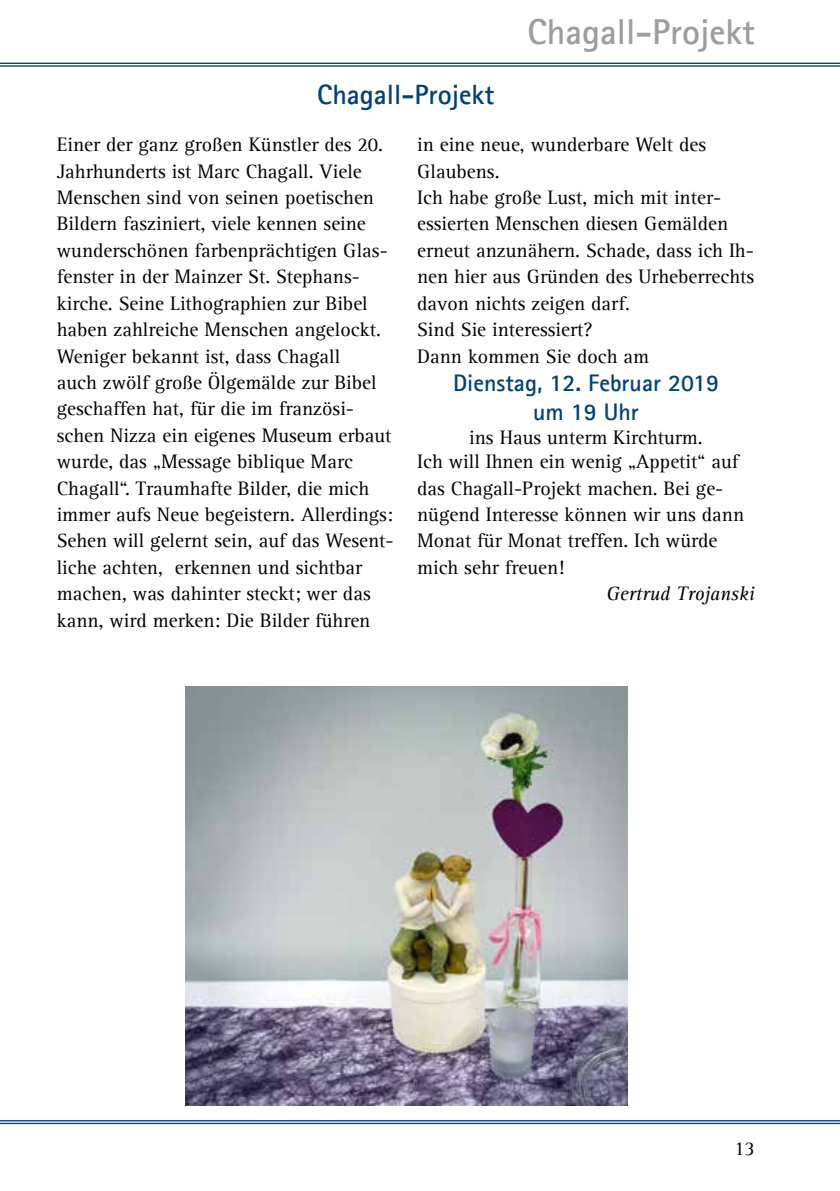
<style>
.page{position:relative;width:840px;height:1191px;background:#fff}
.page>*{position:absolute;margin:0;border:0;box-sizing:border-box;transform-origin:0 0}
.t1{font:700 36px "Agfa Rotis Sans Serif";color:#9d9d9c}
.t2{font:700 28px "Agfa Rotis Sans Serif";color:#004177}
.t3{font:700 24px/28.8px "Agfa Rotis Sans Serif";color:#004177;text-align:center}
.t4{font:20px/26.4px "Agfa Rotis Serif";color:#000}
.t5{font:italic 20px "Agfa Rotis Serif";color:#000}
</style>
<div class="page">
<hr style="left:0;top:63px;width:839px;height:1px;background:#004177">
<hr style="left:0;top:65px;width:839px;height:2px;background:#004177">
<hr style="left:0;top:1120px;width:839px;height:1px;background:#004177">
<hr style="left:0;top:1122px;width:839px;height:2px;background:#004177">
<img style="left:185px;top:686px;width:441px;height:420px">
<h2 class="t2" style="left:317px;top:77px;width:178px">Chagall-Projekt</h2>
<h1 class="t1" style="left:527px;top:9px;width:229px">Chagall-Projekt</h1>
<p class="t4" style="left:57px;top:132px;width:338px">Einer der ganz großen Künstler des 20.<br>Jahrhunderts ist Marc Chagall. Viele Menschen sind von seinen poetischen Bildern fasziniert, viele kennen seine wunderschönen farbenprächtigen Glas&shy;fenster in der Mainzer St. Stephans&shy;kirche. Seine Lithographien zur Bibel haben zahlreiche Menschen angelockt.<br>Weniger bekannt ist, dass Chagall<br>auch zwölf große Ölgemälde zur Bibel geschaffen hat, für die im französi&shy;schen Nizza ein eigenes Museum erbaut wurde, das „Message biblique Marc Chagall“. Traumhafte Bilder, die mich immer aufs Neue begeistern. Allerdings:<br>Sehen will gelernt sein, auf das Wesent&shy;liche achten, erkennen und sichtbar machen, was dahinter steckt; wer das kann, wird merken: Die Bilder führen</p>
<p class="t4" style="left:417px;top:132px;width:338px">in eine neue, wunderbare Welt des<br>Glaubens.<br>Ich habe große Lust, mich mit inter&shy;essierten Menschen diesen Gemälden erneut anzunähern. Schade, dass ich Ih&shy;nen hier aus Gründen des Urheberrechts davon nichts zeigen darf.<br>Sind Sie interessiert?<br>Dann kommen Sie doch am</p>
<p class="t3" style="left:452px;top:368px;width:267px">Dienstag, 12. Februar 2019 um 19 Uhr</p>
<p class="t4" style="left:417px;top:426px;width:323px;line-height:24px;text-indent:52px">ins Haus unterm Kirchturm.<br>Ich will Ihnen ein wenig „Appetit“ auf</p>
<p class="t4" style="left:417px;top:475px;width:328px">das Chagall-Projekt machen. Bei ge&shy;nügend Interesse können wir uns dann<br>Monat für Monat treffen. Ich würde mich sehr freuen!</p>
<p class="t5" style="left:606px;top:582px;width:150px">Gertrud Trojanski</p>
<p class="t4" style="left:733px;top:1135px;width:22px">13</p>
</div>
